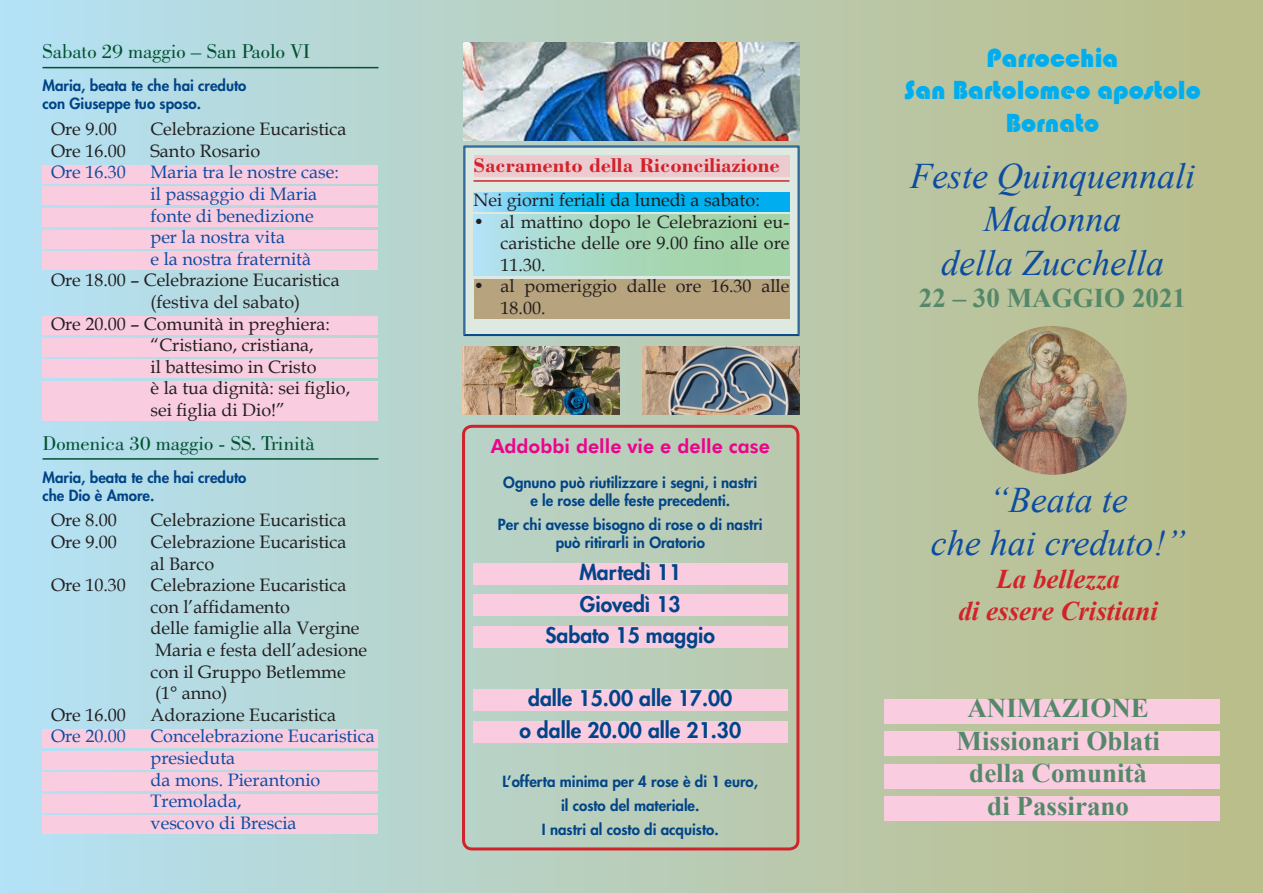
<style>
.page{position:relative;width:1263px;height:893px;background:#fff}
.page>*{position:absolute;margin:0;border:0;box-sizing:border-box;transform-origin:0 0}
.corpo_book_antiqua_1{font:italic 36px "Times New Roman";color:#0d4da1}
.corpo_book_antiqua_1-2{font:700 27px "Times New Roman";color:#548869}
.t1{font:27px "Bauhaus 93";color:#00aeef}
.corpo_book_antiqua_1-3{font:italic 700 27px/32.4px "Times New Roman";color:#d1232a;text-align:center}
.Dida{font:800 21px "Futura";color:#014487}
.giorno{font:21px "Bodoni BT";color:#015230}
.giorno-2{font:700 21px "Bodoni BT";color:#d1232a}
.occhiello_verde{font:800 19.5px "Futura BT";color:#ed028c}
.orario_rientrato{font:18px/21.6px "Book Antiqua";color:#231f20}
.orario_rientrato-2{font:18px "Book Antiqua";color:#0d4da1}
.corpo_testo_garamond{font:18px "Book Antiqua";color:#231f20}
.Dida-2{font:800 15px/18px "Futura";color:#014487;text-align:center}
</style>
<div class="page">
<div style="left:0;top:0;width:1263px;height:893px;background:linear-gradient(to right,#b5e0f3,#bcbb85)"></div>
<img style="left:978px;top:326px;width:149px;height:149px;border-radius:74px">
<div style="left:884px;top:699px;width:336px;height:24px;background:#f9ccdf"></div>
<div style="left:884px;top:731px;width:336px;height:25px;background:#f9ccdf"></div>
<div style="left:884px;top:764px;width:336px;height:24px;background:#f9ccdf"></div>
<div style="left:884px;top:796px;width:336px;height:24px;background:#f9ccdf"></div>
<div style="left:464px;top:146px;width:335px;height:189px;background:#dee9e2"></div>
<div style="left:473px;top:156px;width:316px;height:21px;background:#ebcbd0"></div>
<hr style="left:473px;top:180px;width:316px;height:2px;background:#d1232a">
<svg style="left:473px;top:193px;width:316px;height:18px;background:#22bcf1"></svg>
<svg style="left:473px;top:215px;width:316px;height:61px;background:#a8d8c0"></svg>
<div style="left:473px;top:279px;width:316px;height:40px;background:#b7a37e"></div>
<div style="left:465px;top:147px;width:333px;height:188px;border:1px solid #014487"></div>
<div style="left:473px;top:563px;width:315px;height:21px;background:#f9ccdf"></div>
<div style="left:473px;top:595px;width:315px;height:21px;background:#f9ccdf"></div>
<div style="left:473px;top:626px;width:315px;height:21px;background:#f9ccdf"></div>
<div style="left:473px;top:690px;width:315px;height:21px;background:#f9ccdf"></div>
<div style="left:473px;top:721px;width:315px;height:21px;background:#f9ccdf"></div>
<div style="left:462px;top:425px;width:337px;height:425px;border:3px solid #d1232a;border-radius:9px"></div>
<hr style="left:43px;top:67px;width:335px;height:1px;background:#015230">
<div style="left:43px;top:165px;width:335px;height:18px;background:#f9ccdf"></div>
<div style="left:43px;top:187px;width:335px;height:18px;background:#f9ccdf"></div>
<div style="left:43px;top:208px;width:335px;height:19px;background:#f9ccdf"></div>
<div style="left:43px;top:230px;width:335px;height:18px;background:#f9ccdf"></div>
<div style="left:43px;top:252px;width:335px;height:18px;background:#f9ccdf"></div>
<div style="left:43px;top:316px;width:335px;height:19px;background:#f9ccdf"></div>
<div style="left:43px;top:338px;width:335px;height:18px;background:#f9ccdf"></div>
<div style="left:43px;top:360px;width:335px;height:18px;background:#f9ccdf"></div>
<div style="left:43px;top:381px;width:335px;height:40px;background:#f9ccdf"></div>
<hr style="left:43px;top:458px;width:335px;height:2px;background:#015230">
<div style="left:43px;top:729px;width:335px;height:18px;background:#f9ccdf"></div>
<div style="left:43px;top:751px;width:335px;height:18px;background:#f9ccdf"></div>
<div style="left:43px;top:772px;width:335px;height:19px;background:#f9ccdf"></div>
<div style="left:43px;top:794px;width:335px;height:18px;background:#f9ccdf"></div>
<div style="left:43px;top:816px;width:335px;height:18px;background:#f9ccdf"></div>
<img style="left:463px;top:43px;width:336px;height:97px">
<img style="left:462px;top:346px;width:157px;height:68px">
<img style="left:642px;top:346px;width:157px;height:68px">
<p class="giorno" style="left:43px;top:39px;width:269px">Sabato 29 maggio – San Paolo VI</p>
<p class="Dida-2" style="left:43px;top:77px;width:205px;text-align:left">Maria, beata te che hai creduto con Giuseppe tuo sposo.</p>
<p class="orario_rientrato" style="left:51px;top:118px;width:67px">Ore 9.00</p>
<p class="orario_rientrato" style="left:151px;top:118px;width:197px">Celebrazione Eucaristica</p>
<p class="orario_rientrato" style="left:51px;top:139px;width:76px">Ore 16.00</p>
<p class="orario_rientrato" style="left:151px;top:139px;width:111px">Santo Rosario</p>
<p class="orario_rientrato-2" style="left:51px;top:160px;width:76px">Ore 16.30</p>
<p class="orario_rientrato-2" style="left:151px;top:160px;width:190px">Maria tra le nostre case:</p>
<p class="orario_rientrato-2" style="left:151px;top:181px;width:168px">il passaggio di Maria</p>
<p class="orario_rientrato-2" style="left:151px;top:203px;width:165px">fonte di benedizione</p>
<p class="orario_rientrato-2" style="left:151px;top:224px;width:136px">per la nostra vita</p>
<p class="orario_rientrato-2" style="left:151px;top:246px;width:162px">e la nostra fraternità</p>
<p class="orario_rientrato" style="left:51px;top:269px;width:290px">Ore 18.00 – Celebrazione Eucaristica</p>
<p class="orario_rientrato" style="left:151px;top:291px;width:151px">(festiva del sabato)</p>
<p class="orario_rientrato" style="left:51px;top:312px;width:281px">Ore 20.00 – Comunità in preghiera:</p>
<p class="orario_rientrato" style="left:151px;top:334px;width:165px">“Cristiano, cristiana,</p>
<p class="orario_rientrato" style="left:151px;top:355px;width:168px">il battesimo in Cristo</p>
<p class="orario_rientrato" style="left:151px;top:377px;width:201px">è la tua dignità: sei figlio, sei figlia di Dio!”</p>
<p class="giorno" style="left:43px;top:430px;width:274px">Domenica 30 maggio - SS. Trinità</p>
<p class="Dida-2" style="left:43px;top:468px;width:205px;text-align:left">Maria, beata te che hai creduto che Dio è Amore.</p>
<p class="orario_rientrato" style="left:51px;top:509px;width:67px">Ore 8.00</p>
<p class="orario_rientrato" style="left:151px;top:509px;width:197px">Celebrazione Eucaristica</p>
<p class="orario_rientrato" style="left:51px;top:531px;width:67px">Ore 9.00</p>
<p class="orario_rientrato" style="left:151px;top:531px;width:197px">Celebrazione Eucaristica</p>
<p class="orario_rientrato" style="left:151px;top:552px;width:65px">al Barco</p>
<p class="orario_rientrato" style="left:51px;top:574px;width:76px">Ore 10.30</p>
<p class="orario_rientrato" style="left:151px;top:574px;width:197px">Celebrazione Eucaristica con l’affidamento</p>
<p class="orario_rientrato" style="left:151px;top:617px;width:210px">delle famiglie alla Vergine</p>
<p class="orario_rientrato" style="left:155px;top:639px;width:214px">Maria e festa dell’adesione</p>
<p class="orario_rientrato" style="left:151px;top:660px;width:197px">con il Gruppo Betlemme</p>
<p class="orario_rientrato" style="left:155px;top:682px;width:74px">(1° anno)</p>
<p class="orario_rientrato" style="left:51px;top:703px;width:76px">Ore 16.00</p>
<p class="orario_rientrato" style="left:151px;top:703px;width:187px">Adorazione Eucaristica</p>
<p class="orario_rientrato-2" style="left:51px;top:724px;width:76px">Ore 20.00</p>
<p class="orario_rientrato-2" style="left:151px;top:724px;width:226px">Concelebrazione Eucaristica</p>
<p class="orario_rientrato-2" style="left:151px;top:745px;width:86px">presieduta</p>
<p class="orario_rientrato-2" style="left:151px;top:767px;width:171px">da mons. Pierantonio</p>
<p class="orario_rientrato-2" style="left:151px;top:788px;width:93px">Tremolada,</p>
<p class="orario_rientrato-2" style="left:151px;top:810px;width:148px">vescovo di Brescia</p>
<p class="giorno-2" style="left:473px;top:152px;width:308px">Sacramento della Riconciliazione</p>
<p class="corpo_testo_garamond" style="left:473px;top:187px;width:288px">Nei giorni feriali da lunedì a sabato:</p>
<p class="orario_rientrato" style="left:500px;top:210px;width:290px;text-align:justify;text-indent:-27px">• al mattino dopo le Celebrazioni eu&shy;caristiche delle ore 9.00 fino alle ore 11.30.</p>
<p class="orario_rientrato" style="left:500px;top:275px;width:290px;text-indent:-27px">• al pomeriggio dalle ore 16.30 alle<br>18.00.</p>
<p class="occhiello_verde" style="left:491px;top:435px;width:281px">Addobbi delle vie e delle case</p>
<p class="Dida-2" style="left:503px;top:473px;width:255px">Ognuno può riutilizzare i segni, i nastri e le rose delle feste precedenti.</p>
<p class="Dida-2" style="left:498px;top:516px;width:266px">Per chi avesse bisogno di rose o di nastri può ritirarli in Oratorio</p>
<p class="Dida" style="left:579px;top:559px;width:103px">Martedì 11</p>
<p class="Dida" style="left:580px;top:590px;width:102px">Giovedì 13</p>
<p class="Dida" style="left:545px;top:622px;width:171px">Sabato 15 maggio</p>
<p class="Dida" style="left:528px;top:685px;width:206px">dalle 15.00 alle 17.00</p>
<p class="Dida" style="left:519px;top:717px;width:223px">o dalle 20.00 alle 21.30</p>
<p class="Dida-2" style="left:502px;top:772px;width:257px">L’offerta minima per 4 rose è di 1 euro,</p>
<p class="Dida-2" style="left:561px;top:796px;width:140px">il costo del materiale.</p>
<p class="Dida-2" style="left:542px;top:821px;width:178px">I nastri al costo di acquisto.</p>
<p class="t1" style="left:986px;top:43px;width:133px">Parrocchia</p>
<p class="t1" style="left:904px;top:75px;width:298px">San Bartolomeo apostolo</p>
<p class="t1" style="left:1005px;top:107px;width:95px">Bornato</p>
<p class="corpo_book_antiqua_1" style="left:910px;top:151px;width:286px">Feste Quinquennali</p>
<p class="corpo_book_antiqua_1" style="left:983px;top:195px;width:139px">Madonna</p>
<p class="corpo_book_antiqua_1" style="left:941px;top:238px;width:224px">della Zucchella</p>
<p class="corpo_book_antiqua_1-2" style="left:919px;top:278px;width:269px">22 – 30 MAGGIO 2021</p>
<p class="corpo_book_antiqua_1" style="left:989px;top:475px;width:140px">“Beata te</p>
<p class="corpo_book_antiqua_1" style="left:931px;top:519px;width:256px">che hai creduto!”</p>
<p class="corpo_book_antiqua_1-3" style="left:958px;top:562px;width:201px">La bellezza<br>di essere Cristiani</p>
<p class="corpo_book_antiqua_1-2" style="left:967px;top:689px;width:183px">ANIMAZIONE</p>
<p class="corpo_book_antiqua_1-2" style="left:956px;top:721px;width:205px">Missionari Oblati</p>
<p class="corpo_book_antiqua_1-2" style="left:969px;top:754px;width:179px">della Comunità</p>
<p class="corpo_book_antiqua_1-2" style="left:987px;top:786px;width:143px">di Passirano</p>
</div>
